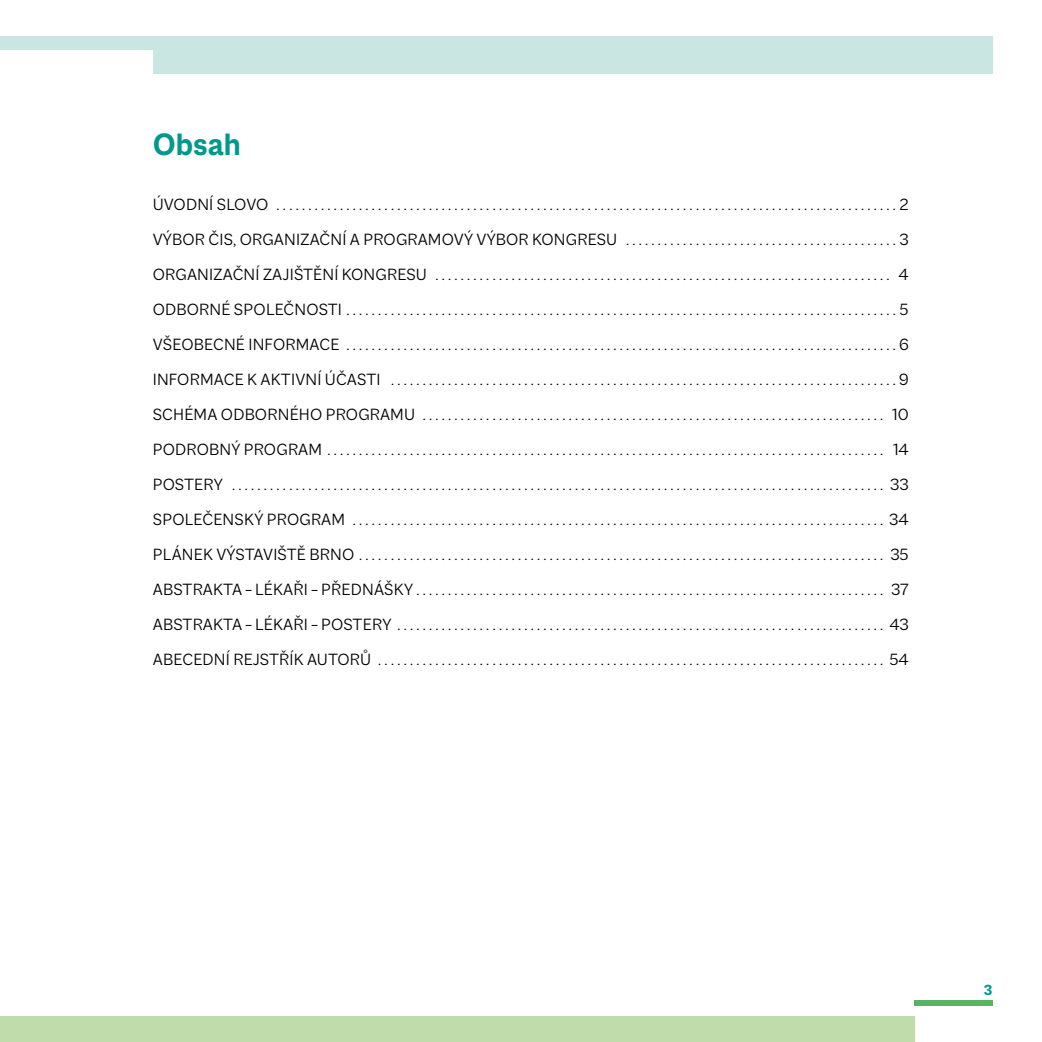
<style>
.page{position:relative;width:1042px;height:1042px;background:#fff}
.page>*{position:absolute;margin:0;border:0;box-sizing:border-box;transform-origin:0 0}
.t1{font:700 33.25px "Macklin Sans";color:#00998c}
.obsah{font:300 17.5px "Macklin Sans";letter-spacing:.01em;color:#000}
.paginace{font:700 15.75px "Macklin Sans";color:#00998c}
</style>
<div class="page">
<div style="left:0;top:36px;width:162px;height:14px;background:#cae6e3"></div>
<div style="left:153px;top:36px;width:839px;height:38px;background:#cae6e3"></div>
<div style="left:0;top:1016px;width:914px;height:26px;background:#c0dcab"></div>
<div style="left:914px;top:1000px;width:78px;height:6px;background:#57b365"></div>
<h1 class="t1" style="left:153px;top:125px;width:90px">Obsah</h1>
<p class="obsah" style="left:153px;top:194px;width:757px">ÚVODNÍ SLOVO . . . . . . . . . . . . . . . . . . . . . . . . . . . . . . . . . . . . . . . . . . . . . . . . . . . . . . . . . . . . . . . . . . . . . . . . . . . . . . . . . . . . . . . . . . . . . . . . . 2</p>
<p class="obsah" style="left:153px;top:229px;width:757px">VÝBOR ČIS, ORGANIZAČNÍ A PROGRAMOVÝ VÝBOR KONGRESU . . . . . . . . . . . . . . . . . . . . . . . . . . . . . . . . . . . . . . . . . . 3</p>
<p class="obsah" style="left:153px;top:264px;width:757px">ORGANIZAČNÍ ZAJIŠTĚNÍ KONGRESU . . . . . . . . . . . . . . . . . . . . . . . . . . . . . . . . . . . . . . . . . . . . . . . . . . . . . . . . . . . . . . . . . . . . . . . . 4</p>
<p class="obsah" style="left:153px;top:299px;width:757px">ODBORNÉ SPOLEČNOSTI . . . . . . . . . . . . . . . . . . . . . . . . . . . . . . . . . . . . . . . . . . . . . . . . . . . . . . . . . . . . . . . . . . . . . . . . . . . . . . . . . . . . . . 5</p>
<p class="obsah" style="left:153px;top:334px;width:757px">VŠEOBECNÉ INFORMACE . . . . . . . . . . . . . . . . . . . . . . . . . . . . . . . . . . . . . . . . . . . . . . . . . . . . . . . . . . . . . . . . . . . . . . . . . . . . . . . . . . . . . . 6</p>
<p class="obsah" style="left:153px;top:369px;width:757px">INFORMACE K AKTIVNÍ ÚČASTI . . . . . . . . . . . . . . . . . . . . . . . . . . . . . . . . . . . . . . . . . . . . . . . . . . . . . . . . . . . . . . . . . . . . . . . . . . . . . . . 9</p>
<p class="obsah" style="left:153px;top:404px;width:757px">SCHÉMA ODBORNÉHO PROGRAMU . . . . . . . . . . . . . . . . . . . . . . . . . . . . . . . . . . . . . . . . . . . . . . . . . . . . . . . . . . . . . . . . . . . . . . . . . 10</p>
<p class="obsah" style="left:153px;top:439px;width:757px">PODROBNÝ PROGRAM . . . . . . . . . . . . . . . . . . . . . . . . . . . . . . . . . . . . . . . . . . . . . . . . . . . . . . . . . . . . . . . . . . . . . . . . . . . . . . . . . . . . . . . . 14</p>
<p class="obsah" style="left:153px;top:474px;width:757px">POSTERY . . . . . . . . . . . . . . . . . . . . . . . . . . . . . . . . . . . . . . . . . . . . . . . . . . . . . . . . . . . . . . . . . . . . . . . . . . . . . . . . . . . . . . . . . . . . . . . . . . . . . . . 33</p>
<p class="obsah" style="left:153px;top:509px;width:757px">SPOLEČENSKÝ PROGRAM . . . . . . . . . . . . . . . . . . . . . . . . . . . . . . . . . . . . . . . . . . . . . . . . . . . . . . . . . . . . . . . . . . . . . . . . . . . . . . . . . . . 34</p>
<p class="obsah" style="left:153px;top:544px;width:757px">PLÁNEK VÝSTAVIŠTĚ BRNO . . . . . . . . . . . . . . . . . . . . . . . . . . . . . . . . . . . . . . . . . . . . . . . . . . . . . . . . . . . . . . . . . . . . . . . . . . . . . . . . . . . 35</p>
<p class="obsah" style="left:153px;top:579px;width:757px">ABSTRAKTA – LÉKAŘI – PŘEDNÁŠKY . . . . . . . . . . . . . . . . . . . . . . . . . . . . . . . . . . . . . . . . . . . . . . . . . . . . . . . . . . . . . . . . . . . . . . . . . . 37</p>
<p class="obsah" style="left:153px;top:614px;width:757px">ABSTRAKTA – LÉKAŘI – POSTERY . . . . . . . . . . . . . . . . . . . . . . . . . . . . . . . . . . . . . . . . . . . . . . . . . . . . . . . . . . . . . . . . . . . . . . . . . . . . 43</p>
<p class="obsah" style="left:153px;top:649px;width:757px">ABECEDNÍ REJSTŘÍK AUTORŮ . . . . . . . . . . . . . . . . . . . . . . . . . . . . . . . . . . . . . . . . . . . . . . . . . . . . . . . . . . . . . . . . . . . . . . . . . . . . . . . 54</p>
<p class="paginace" style="left:984px;top:980px;width:10px">3</p>
</div>
